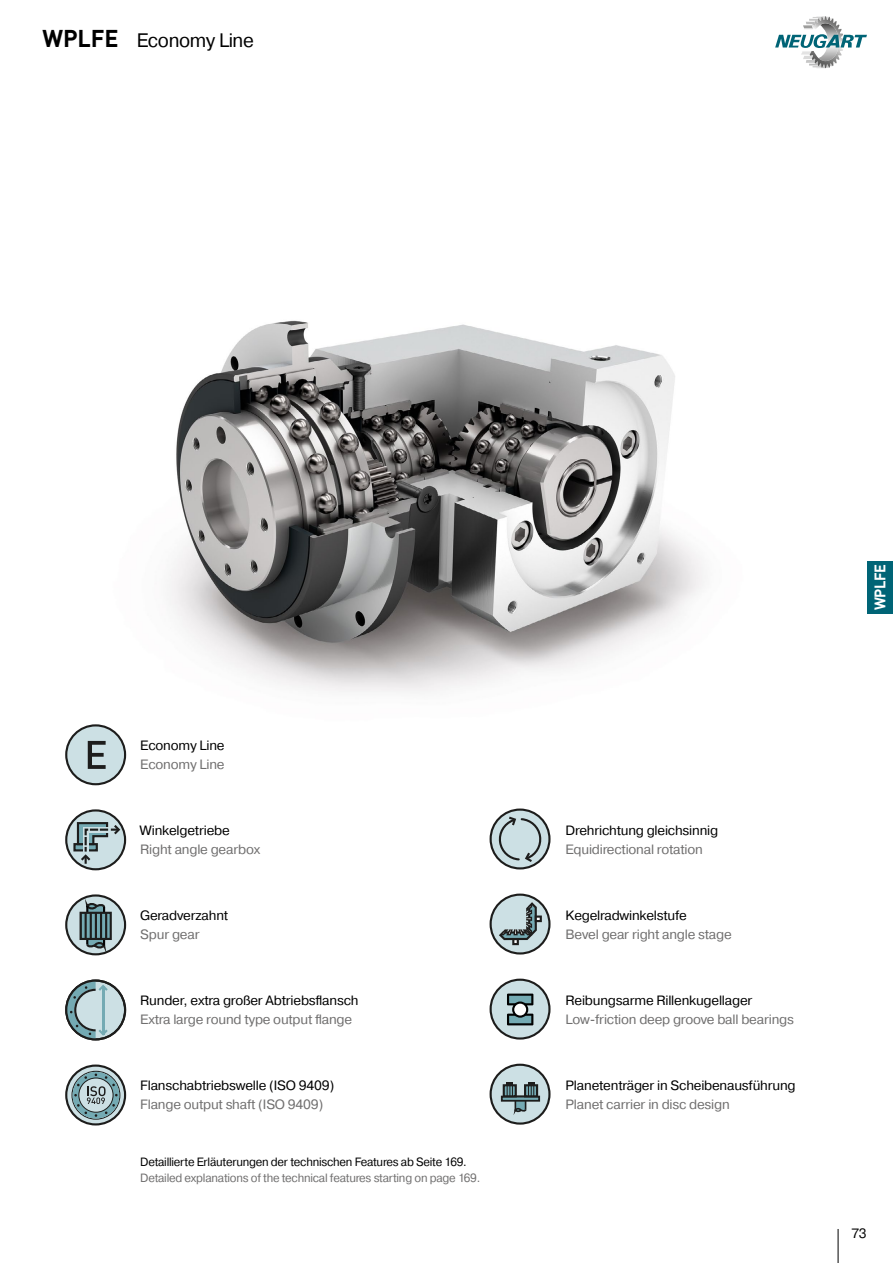
<style>
.page{position:relative;width:893px;height:1263px;background:#fff}
.page>*{position:absolute;margin:0;border:0;box-sizing:border-box;transform-origin:0 0}
.t1{font:19.5px "Pragmatica";letter-spacing:-.02em;color:#000}
.t2{font:700 15.15px "DIN Pro";letter-spacing:-.03em;color:#fff;scale:.96 1}
.t3{font:13.5px "Pragmatica";letter-spacing:-.015em;color:#000}
.t4{font:13.5px "Pragmatica";letter-spacing:-.015em;color:#706f6f}
.t5{font:12px "Pragmatica";letter-spacing:-.02em;color:#706f6f;scale:.96 1}
.t6{font:12px "Pragmatica";letter-spacing:-.02em;color:#000;scale:.96 1}
.s1{font-family:"DIN Pro";font-weight:700;font-size:24px}
</style>
<div class="page">
<svg style="left:775px;top:16px;width:92px;height:52px"></svg>
<hr style="left:838px;top:1229px;width:1px;height:34px;background:#000">
<img style="left:65px;top:320px;width:639px;height:528px">
<div style="left:867px;top:561px;width:26px;height:52px;background:#006476"></div>
<div style="left:66px;top:725px;width:59px;height:59px;background:#cce0e4;border-radius:50%"></div>
<div style="left:65px;top:724px;width:61px;height:61px;border:2px solid #1d1d1c;border-radius:50%"></div>
<svg style="left:88px;top:741px;width:18px;height:28px"></svg>
<svg style="left:66px;top:810px;width:59px;height:59px"></svg>
<div style="left:65px;top:809px;width:61px;height:61px;border:2px solid #1d1d1c;border-radius:50%"></div>
<div style="left:73px;top:843px;width:25px;height:8px;border:2px solid #1d1d1c"></div>
<svg style="left:76px;top:821px;width:46px;height:43px;background:#99acb0"></svg>
<svg style="left:66px;top:895px;width:59px;height:59px"></svg>
<div style="left:65px;top:894px;width:61px;height:61px;border:2px solid #1d1d1c;border-radius:50%"></div>
<svg style="left:81px;top:900px;width:30px;height:51px"></svg>
<div style="left:80px;top:912px;width:32px;height:28px;border:2px solid #1d1d1c"></div>
<div style="left:66px;top:980px;width:59px;height:59px;background:#cce0e4;border-radius:50%"></div>
<svg style="left:67px;top:982px;width:41px;height:57px"></svg>
<div style="left:65px;top:979px;width:61px;height:61px;border:2px solid #1d1d1c;border-radius:50%"></div>
<svg style="left:66px;top:1065px;width:59px;height:59px"></svg>
<div style="left:65px;top:1064px;width:61px;height:61px;border:2px solid #1d1d1c;border-radius:50%"></div>
<svg style="left:71px;top:1071px;width:49px;height:49px;background:#8da6aa"></svg>
<svg style="left:491px;top:809px;width:58px;height:59px"></svg>
<div style="left:490px;top:808px;width:60px;height:61px;border:2px solid #1d1d1c;border-radius:50%"></div>
<svg style="left:499px;top:815px;width:42px;height:48px;background:#afc0c3"></svg>
<svg style="left:491px;top:895px;width:58px;height:58px"></svg>
<div style="left:490px;top:893px;width:60px;height:61px;border:2px solid #1d1d1c;border-radius:50%"></div>
<svg style="left:499px;top:902px;width:43px;height:43px;background:#98aaad"></svg>
<div style="left:491px;top:980px;width:58px;height:58px;background:#cce0e4;border-radius:50%"></div>
<div style="left:490px;top:979px;width:60px;height:60px;border:2px solid #1d1d1c;border-radius:50%"></div>
<svg style="left:507px;top:993px;width:26px;height:32px"></svg>
<div style="left:491px;top:1065px;width:58px;height:58px;background:#cce0e4;border-radius:50%"></div>
<div style="left:490px;top:1064px;width:60px;height:61px;border:2px solid #1d1d1c;border-radius:50%"></div>
<div style="left:515px;top:1095px;width:11px;height:15px;background:#74aab3;border:2px solid #1d1d1c"></div>
<div style="left:501px;top:1096px;width:39px;height:6px;border:2px solid #1d1d1c"></div>
<div style="left:504px;top:1085px;width:12px;height:11px;background:#74aab3"></div>
<div style="left:503px;top:1084px;width:14px;height:13px;border:2px solid #1d1d1c"></div>
<div style="left:525px;top:1085px;width:12px;height:11px;background:#74aab3"></div>
<div style="left:524px;top:1084px;width:14px;height:13px;border:2px solid #1d1d1c"></div>
<svg style="left:506px;top:1083px;width:7px;height:13px"></svg>
<svg style="left:528px;top:1083px;width:7px;height:13px"></svg>
<svg style="left:514px;top:1106px;width:13px;height:8px"></svg>
<h1 class="t1" style="left:43px;top:28px;width:213px"><span class="s1">WPLFE</span> Economy Line</h1>
<p class="t3" style="left:140px;top:737px;width:86px">Economy Line</p>
<p class="t4" style="left:140px;top:756px;width:86px">Economy Line</p>
<p class="t3" style="left:140px;top:822px;width:91px">Winkelgetriebe</p>
<p class="t4" style="left:140px;top:841px;width:121px">Right angle gearbox</p>
<p class="t3" style="left:140px;top:907px;width:89px">Geradverzahnt</p>
<p class="t4" style="left:140px;top:926px;width:61px">Spur gear</p>
<p class="t3" style="left:140px;top:992px;width:220px">Runder, extra großer Abtriebsflansch</p>
<p class="t4" style="left:140px;top:1011px;width:213px">Extra large round type output flange</p>
<p class="t3" style="left:140px;top:1077px;width:195px">Flanschabtriebswelle (ISO 9409)</p>
<p class="t4" style="left:140px;top:1096px;width:185px">Flange output shaft (ISO 9409)</p>
<p class="t6" style="left:140px;top:1154px;width:342px">Detaillierte Erläuterungen der technischen Features ab Seite 169.</p>
<p class="t5" style="left:140px;top:1171px;width:356px">Detailed explanations of the technical features starting on page 169.</p>
<p class="t2" style="left:868px;top:610px;width:50px;rotate:-90deg">WPLFE</p>
<p class="t3" style="left:566px;top:822px;width:154px">Drehrichtung gleichsinnig</p>
<p class="t4" style="left:566px;top:841px;width:139px">Equidirectional rotation</p>
<p class="t3" style="left:566px;top:907px;width:123px">Kegelradwinkelstufe</p>
<p class="t4" style="left:566px;top:926px;width:168px">Bevel gear right angle stage</p>
<p class="t3" style="left:566px;top:992px;width:188px">Reibungsarme Rillenkugellager</p>
<p class="t4" style="left:566px;top:1011px;width:230px">Low-friction deep groove ball bearings</p>
<p class="t3" style="left:566px;top:1077px;width:232px">Planetenträger in Scheibenausführung</p>
<p class="t4" style="left:566px;top:1096px;width:166px">Planet carrier in disc design</p>
<p class="t3" style="left:851px;top:1225px;width:17px">73</p>
</div>
